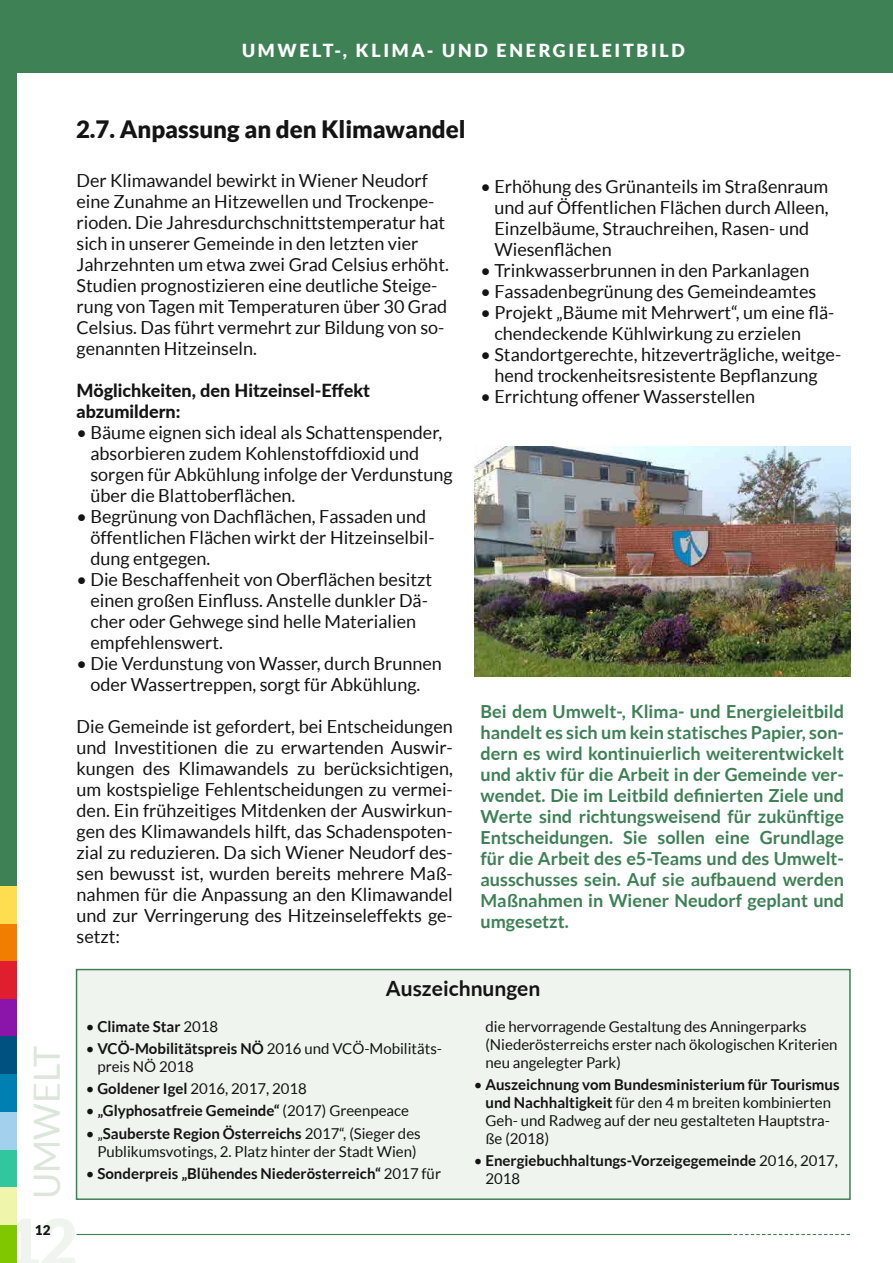
<style>
.page{position:relative;width:893px;height:1263px;background:#fff}
.page>*{position:absolute;margin:0;border:0;box-sizing:border-box;transform-origin:0 0}
.t1{font:36px "Lato";color:#dce6db}
.t2{font:900 24px "Lato";color:#131413}
.t3{font:700 21px "Lato";color:#131413}
.t4{font:18px/21px "Lato";color:#131413}
.t5{font:700 18px/21px "Lato";color:#3e8155;text-align:justify}
.t6{font:800 18px/21px "Lato";color:#131413}
.t7{font:900 18px "Lato";letter-spacing:.15em;color:#fff}
.t8{font:15px/18px "Lato";color:#131413}
.t9{font:700 15px/18px "Lato";color:#131413}
.t10{font:900 13.5px "Lato";color:#131413}
.s1{font-weight:400}
.s2{font-weight:700}
</style>
<div class="page">
<div style="left:0;top:0;width:17px;height:923px;background:#3e8155"></div>
<div style="left:0;top:923px;width:17px;height:38px;background:#f17e00"></div>
<div style="left:0;top:961px;width:17px;height:38px;background:#e01f2e"></div>
<div style="left:0;top:999px;width:17px;height:37px;background:#8b15aa"></div>
<div style="left:0;top:1036px;width:17px;height:38px;background:#005180"></div>
<div style="left:0;top:1074px;width:17px;height:38px;background:#007fb2"></div>
<div style="left:0;top:1112px;width:17px;height:38px;background:#a1d1ec"></div>
<div style="left:0;top:1150px;width:17px;height:37px;background:#32c69e"></div>
<div style="left:0;top:1187px;width:17px;height:38px;background:#eff6ab"></div>
<div style="left:0;top:1225px;width:17px;height:38px;background:#80c700"></div>
<hr style="left:77px;top:1234px;width:655px;height:1px;background:#3e8155">
<svg style="left:734px;top:1234px;width:116px;height:1px"></svg>
<div style="left:0;top:0;width:893px;height:72px;background:#3e8155"></div>
<div style="left:0;top:886px;width:17px;height:37px;background:#ffdd50"></div>
<img style="left:474px;top:446px;width:376px;height:231px">
<div style="left:77px;top:969px;width:773px;height:230px;background:#eff4ee"></div>
<div style="left:76px;top:969px;width:775px;height:231px;border:2px solid #3e8155"></div>
<p class="t7" style="left:242px;top:40px;width:444px">UMWELT-, KLIMA- UND ENERGIELEITBILD</p>
<h1 class="t1" style="left:27px;top:1199px;width:155px;rotate:-90deg">UMWELT</h1>
<p class="t10" style="left:35px;top:1222px;width:17px">12</p>
<h2 class="t2" style="left:76px;top:116px;width:391px">2.7. Anpassung an den Klimawandel</h2>
<p class="t4" style="left:77px;top:170px;width:372px">Der Klimawandel bewirkt in Wiener Neudorf eine Zunahme an Hitzewellen und Trockenpe&shy;rioden. Die Jahresdurchschnittstemperatur hat sich in unserer Gemeinde in den letzten vier Jahrzehnten um etwa zwei Grad Celsius erhöht.<br>Studien prognostizieren eine deutliche Steige&shy;rung von Tagen mit Temperaturen über 30 Grad Celsius. Das führt vermehrt zur Bildung von so&shy;genannten Hitzeinseln.</p>
<p class="t6" style="left:77px;top:379px;width:295px">Möglichkeiten, den Hitzeinsel-Effekt abzumildern:</p>
<p class="t4" style="left:90px;top:422px;width:364px;text-indent:-14px">• Bäume eignen sich ideal als Schattenspender, absorbieren zudem Kohlenstoffdioxid und sorgen für Abkühlung infolge der Verdunstung über die Blattoberflächen.</p>
<p class="t4" style="left:90px;top:506px;width:346px;text-indent:-14px">• Begrünung von Dachflächen, Fassaden und öffentlichen Flächen wirkt der Hitzeinselbil&shy;dung entgegen.</p>
<p class="t4" style="left:90px;top:569px;width:343px;text-indent:-14px">• Die Beschaffenheit von Oberflächen besitzt einen großen Einfluss. Anstelle dunkler Dä&shy;cher oder Gehwege sind helle Materialien empfehlenswert.</p>
<p class="t4" style="left:77px;top:653px;width:367px;text-align:center">• Die Verdunstung von Wasser, durch Brunnen oder Wassertreppen, sorgt für Abkühlung.</p>
<p class="t4" style="left:77px;top:716px;width:378px;text-align:justify">Die Gemeinde ist gefordert, bei Entscheidungen und Investitionen die zu erwartenden Auswir&shy;kungen des Klimawandels zu berücksichtigen, um kostspielige Fehlentscheidungen zu vermei&shy;den. Ein frühzeitiges Mitdenken der Auswirkun&shy;gen des Klimawandels hilft, das Schadenspoten&shy;zial zu reduzieren. Da sich Wiener Neudorf des&shy;sen bewusst ist, wurden bereits mehrere Maß&shy;nahmen für die Anpassung an den Klimawandel und zur Verringerung des Hitzeinseleffekts ge&shy;setzt:</p>
<p class="t4" style="left:494px;top:176px;width:336px;text-indent:-14px">• Erhöhung des Grünanteils im Straßenraum und auf Öffentlichen Flächen durch Alleen, Einzelbäume, Strauchreihen, Rasen- und Wiesenflächen</p>
<p class="t4" style="left:480px;top:260px;width:330px">• Trinkwasserbrunnen in den Parkanlagen</p>
<p class="t4" style="left:480px;top:281px;width:337px">• Fassadenbegrünung des Gemeindeamtes</p>
<p class="t4" style="left:494px;top:302px;width:341px;text-indent:-14px">• Projekt „Bäume mit Mehrwert“, um eine flä&shy;chendeckende Kühlwirkung zu erzielen</p>
<p class="t4" style="left:480px;top:344px;width:362px;text-align:center">• Standortgerechte, hitzeverträgliche, weitge&shy;hend trockenheitsresistente Bepflanzung</p>
<p class="t4" style="left:480px;top:386px;width:276px">• Errichtung offener Wasserstellen</p>
<p class="t5" style="left:480px;top:701px;width:365px">Bei dem Umwelt-, Klima- und Energieleitbild handelt es sich um kein statisches Papier, son&shy;dern es wird kontinuierlich weiterentwickelt und aktiv für die Arbeit in der Gemeinde ver&shy;wendet. Die im Leitbild definierten Ziele und Werte sind richtungsweisend für zukünftige Entscheidungen. Sie sollen eine Grundlage für die Arbeit des e5-Teams und des Umwelt&shy;ausschusses sein. Auf sie aufbauend werden Maßnahmen in Wiener Neudorf geplant und umgesetzt.</p>
<p class="t3" style="left:386px;top:976px;width:156px">Auszeichnungen</p>
<p class="t9" style="left:86px;top:1017px;width:134px"><span class="s1">•</span> Climate Star <span class="s1">2018</span></p>
<p class="t8" style="left:97px;top:1039px;width:346px;text-indent:-12px">• <span class="s2">VCÖ-Mobilitätspreis NÖ</span> 2016 und VCÖ-Mobilitäts&shy;preis NÖ 2018</p>
<p class="t8" style="left:86px;top:1080px;width:223px">• <span class="s2">Goldener Igel</span> 2016, 2017, 2018</p>
<p class="t9" style="left:86px;top:1102px;width:325px"><span class="s1">•</span> „Glyphosatfreie Gemeinde“ <span class="s1">(2017) Greenpeace</span></p>
<p class="t8" style="left:86px;top:1124px;width:336px;text-align:center">• „<span class="s2">Sauberste Region Österreichs</span> 2017“, (Sieger des<br>Publikumsvotings, 2. Platz hinter der Stadt Wien)</p>
<p class="t9" style="left:86px;top:1164px;width:357px"><span class="s1">•</span> Sonderpreis „Blühendes Niederösterreich“ <span class="s1">2017 für</span></p>
<p class="t8" style="left:485px;top:1017px;width:354px">die hervorragende Gestaltung des Anningerparks (Niederösterreichs erster nach ökologischen Kriterien neu angelegter Park)</p>
<p class="t8" style="left:485px;top:1075px;width:356px;text-indent:-12px">• <span class="s2">Auszeichnung vom Bundesministerium für Tourismus und Nachhaltigkeit</span> für den 4 m breiten kombinierten Geh- und Radweg auf der neu gestalteten Hauptstra&shy;ße (2018)</p>
<p class="t9" style="left:485px;top:1151px;width:354px;text-indent:-12px"><span class="s1">•</span> Energiebuchhaltungs-Vorzeigegemeinde <span class="s1">2016, 2017,<br>2018</span></p>
</div>
